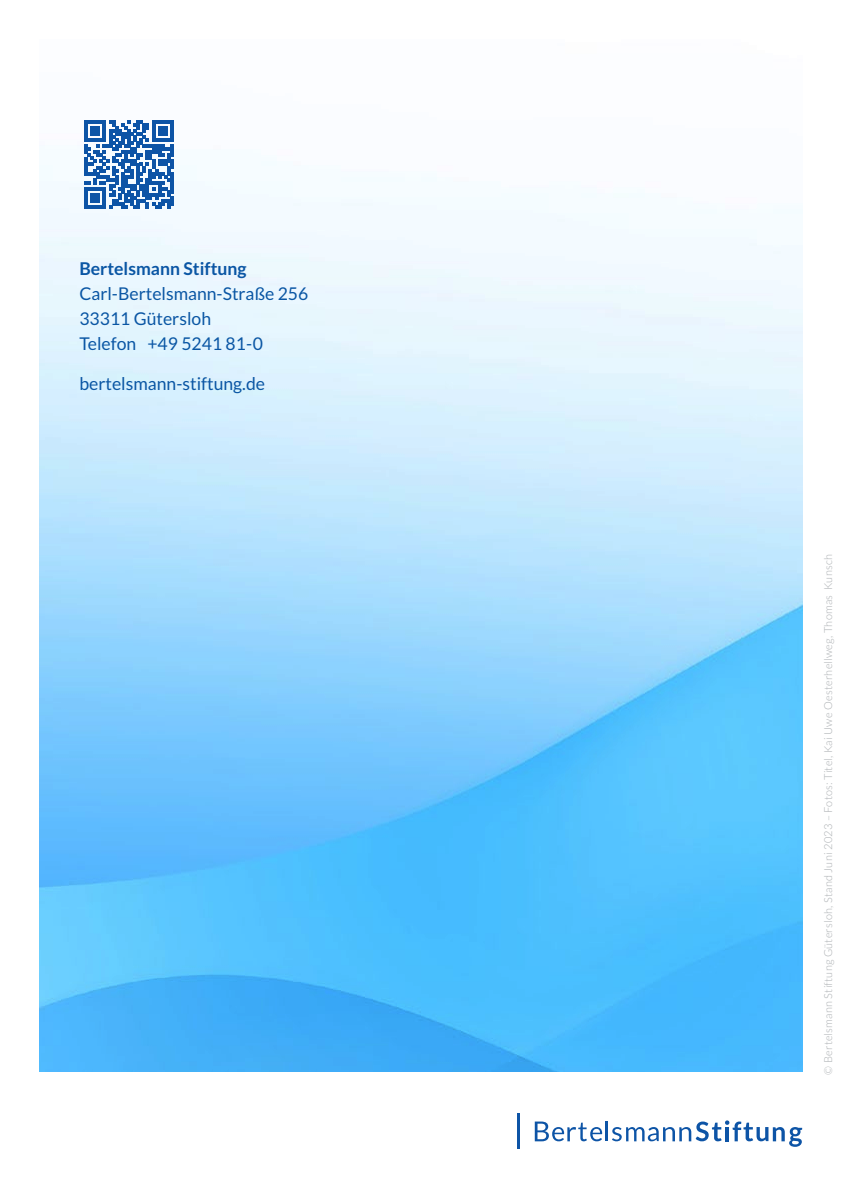
<style>
.page{position:relative;width:842px;height:1191px;background:#fff}
.page>*{position:absolute;margin:0;border:0;box-sizing:border-box;transform-origin:0 0}
.t1{font:17.6px/25px "Lato";color:#0a56a4}
.t2{font:700 17.6px "Lato";color:#0a56a4}
.t3{font:300 11px "Lato";letter-spacing:.02em;color:#abafb2}
</style>
<div class="page">
<img style="left:40px;top:120px;width:762px;height:951px">
<hr style="left:517px;top:1113px;width:3px;height:36px;background:#0d54a6">
<hr style="left:605px;top:1121px;width:3px;height:20px;background:#0d54a6">
<svg style="left:535px;top:1121px;width:67px;height:20px"></svg>
<svg style="left:612px;top:1120px;width:190px;height:26px"></svg>
<svg style="left:85px;top:120px;width:88px;height:89px"></svg>
<h1 class="t2" style="left:79px;top:259px;width:169px">Bertelsmann Stiftung</h1>
<h1 class="t1" style="left:79px;top:281px;width:230px">Carl-Bertelsmann-Straße 256<br>33311 Gütersloh<br>Telefon +49 5241 81-0</h1>
<h1 class="t1" style="left:79px;top:370px;width:187px">bertelsmann-stiftung.de</h1>
<p class="t3" style="left:822px;top:1074px;width:522px;rotate:-90deg">© Bertelsmann Stiftung Gütersloh, Stand Juni 2023 – Fotos: Titel, Kai Uwe Oesterhellweg, Thomas Kunsch</p>
</div>
